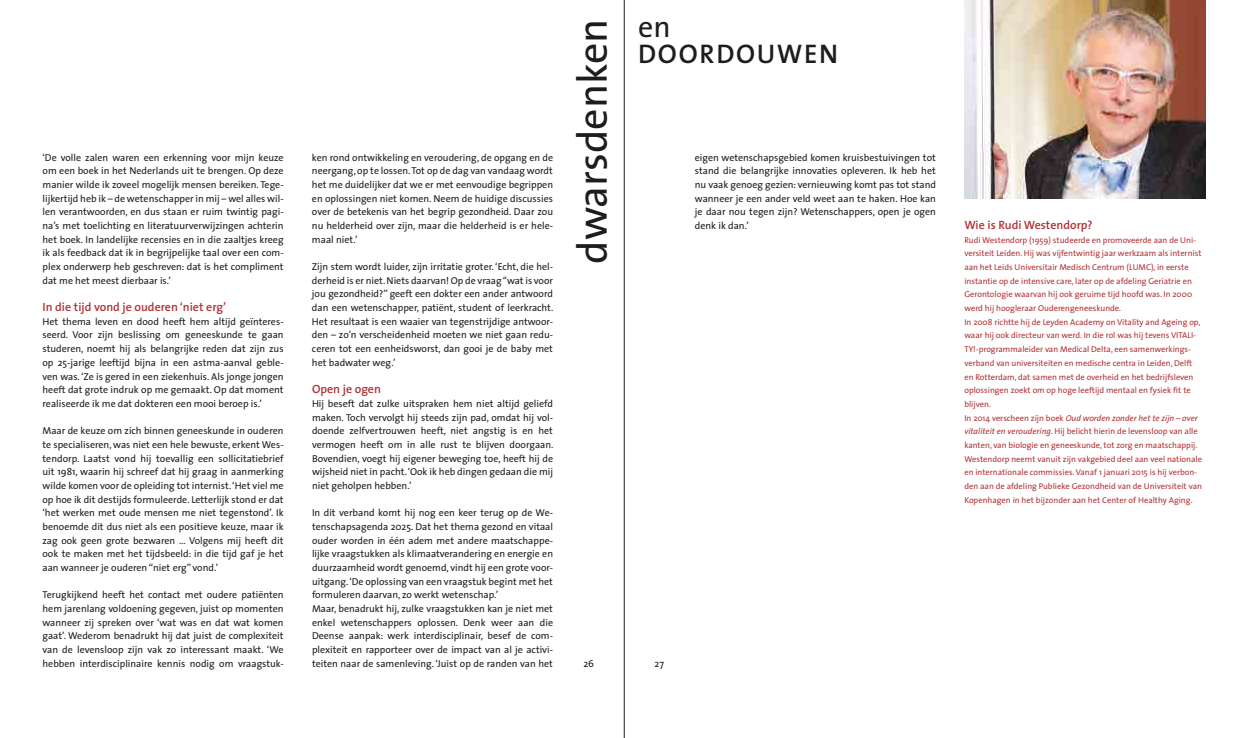
<style>
.page{position:relative;width:1248px;height:738px;background:#fff}
.page>*{position:absolute;margin:0;border:0;box-sizing:border-box;transform-origin:0 0}
.t1{font:42px "The Sans";color:#1d1d1b}
.t2{font:30px "The Sans";color:#1d1d1b}
.t3{font:27px "The Sans Semi Bold Caps";letter-spacing:.06em;color:#1d1d1b}
.t4{font:600 12px "The Sans";color:#b23134}
.t5{font:10px/13.7px "The Sans";color:#1d1d1b;text-align:justify}
.t6{font:8.5px/13.7px "The Sans";color:#b23134}
.s1{font-style:italic}
</style>
<div class="page">
<hr style="left:624px;top:0;width:1px;height:737px;background:#1d1d1b">
<img style="left:964px;top:0;width:241px;height:198px">
<p class="t5" style="left:43px;top:150px;width:242px">‘De volle zalen waren een erkenning voor mijn keuze om een boek in het Nederlands uit te brengen. Op deze manier wilde ik zoveel mogelijk mensen bereiken. Tege&shy;lijkertijd heb ik – de wetenschapper in mij – wel alles wil&shy;len verantwoorden, en dus staan er ruim twintig pagi&shy;na’s met toelichting en literatuurverwijzingen achterin het boek. In landelijke recensies en in die zaaltjes kreeg ik als feedback dat ik in begrijpelijke taal over een com&shy;plex onderwerp heb geschreven: dat is het compliment dat me het meest dierbaar is.’</p>
<p class="t4" style="left:43px;top:297px;width:185px">In die tijd vond je ouderen ‘niet erg’</p>
<p class="t5" style="left:43px;top:314px;width:242px">Het thema leven en dood heeft hem altijd geïnteres&shy;seerd. Voor zijn beslissing om geneeskunde te gaan studeren, noemt hij als belangrijke reden dat zijn zus op 25-jarige leeftijd bijna in een astma-aanval geble&shy;ven was. ‘Ze is gered in een ziekenhuis. Als jonge jongen heeft dat grote indruk op me gemaakt. Op dat moment realiseerde ik me dat dokteren een mooi beroep is.’</p>
<p class="t5" style="left:43px;top:423px;width:242px">Maar de keuze om zich binnen geneeskunde in ouderen te specialiseren, was niet een hele bewuste, erkent Wes&shy;tendorp. Laatst vond hij toevallig een sollicitatiebrief uit 1981, waarin hij schreef dat hij graag in aanmerking wilde komen voor de opleiding tot internist. ‘Het viel me op hoe ik dit destijds formuleerde. Letterlijk stond er dat ‘het werken met oude mensen me niet tegenstond’. Ik benoemde dit dus niet als een positieve keuze, maar ik zag ook geen grote bezwaren … Volgens mij heeft dit ook te maken met het tijdsbeeld: in die tijd gaf je het aan wanneer je ouderen ‘‘niet erg’’ vond.’</p>
<p class="t5" style="left:43px;top:587px;width:242px">Terugkijkend heeft het contact met oudere patiënten hem jarenlang voldoening gegeven, juist op momenten wanneer zij spreken over ‘wat was en dat wat komen gaat’. Wederom benadrukt hij dat juist de complexiteit van de levensloop zijn vak zo interessant maakt. ‘We hebben interdisciplinaire kennis nodig om vraagstuk-</p>
<p class="t5" style="left:312px;top:150px;width:242px">ken rond ontwikkeling en veroudering, de opgang en de neergang, op te lossen. Tot op de dag van vandaag wordt het me duidelijker dat we er met eenvoudige begrippen en oplossingen niet komen. Neem de huidige discussies over de betekenis van het begrip gezondheid. Daar zou nu helderheid over zijn, maar die helderheid is er hele&shy;maal niet.’</p>
<p class="t5" style="left:312px;top:259px;width:243px">Zijn stem wordt luider, zijn irritatie groter. ‘Echt, die hel&shy;derheid is er niet. Niets daarvan! Op de vraag ‘‘wat is voor jou gezondheid?’’ geeft een dokter een ander antwoord dan een wetenschapper, patiënt, student of leerkracht.<br>Het resultaat is een waaier van tegenstrijdige antwoor&shy;den – zo’n verscheidenheid moeten we niet gaan redu&shy;ceren tot een eenheidsworst, dan gooi je de baby met het badwater weg.’</p>
<p class="t4" style="left:312px;top:379px;width:70px">Open je ogen</p>
<p class="t5" style="left:312px;top:396px;width:243px">Hij beseft dat zulke uitspraken hem niet altijd geliefd maken. Toch vervolgt hij steeds zijn pad, omdat hij vol&shy;doende zelfvertrouwen heeft, niet angstig is en het vermogen heeft om in alle rust te blijven doorgaan.<br>Bovendien, voegt hij eigener beweging toe, heeft hij de wijsheid niet in pacht. ‘Ook ik heb dingen gedaan die mij niet geholpen hebben.’</p>
<p class="t5" style="left:312px;top:505px;width:242px;text-align:left">In dit verband komt hij nog een keer terug op de We&shy;tenschapsagenda 2025. Dat het thema gezond en vitaal ouder worden in één adem met andere maatschappe&shy;lijke vraagstukken als klimaatverandering en energie en duurzaamheid wordt genoemd, vindt hij een grote voor&shy;uitgang. ‘De oplossing van een vraagstuk begint met het formuleren daarvan, zo werkt wetenschap.’<br>Maar, benadrukt hij, zulke vraagstukken kan je niet met enkel wetenschappers oplossen. Denk weer aan die Deense aanpak: werk interdisciplinair, besef de com&shy;plexiteit en rapporteer over de impact van al je activi&shy;teiten naar de samenleving. ‘Juist op de randen van het</p>
<h1 class="t1" style="left:557px;top:263px;width:246px;rotate:-90deg">dwarsdenken</h1>
<h2 class="t2" style="left:638px;top:1px;width:34px">en</h2>
<h3 class="t3" style="left:638px;top:31px;width:201px">DOORDOUWEN</h3>
<p class="t5" style="left:694px;top:150px;width:242px">eigen wetenschapsgebied komen kruisbestuivingen tot stand die belangrijke innovaties opleveren. Ik heb het nu vaak genoeg gezien: vernieuwing komt pas tot stand wanneer je een ander veld weet aan te haken. Hoe kan je daar nou tegen zijn? Wetenschappers, open je ogen denk ik dan.’</p>
<p class="t5" style="left:583px;top:655px;width:12px">26</p>
<p class="t5" style="left:654px;top:655px;width:11px">27</p>
<p class="t4" style="left:964px;top:215px;width:130px">Wie is Rudi Westendorp?</p>
<p class="t6" style="left:964px;top:232px;width:239px">Rudi Westendorp (1959) studeerde en promoveerde aan de Uni&shy;versiteit Leiden. Hij was vijfentwintig jaar werkzaam als internist aan het Leids Universitair Medisch Centrum (LUMC), in eerste instantie op de intensive care, later op de afdeling Geriatrie en Gerontologie waarvan hij ook geruime tijd hoofd was. In 2000 werd hij hoogleraar Ouderengeneeskunde.<br>In 2008 richtte hij de Leyden Academy on Vitality and Ageing op, waar hij ook directeur van werd. In die rol was hij tevens VITALI-TY!-programmaleider van Medical Delta, een samenwerkings&shy;verband van universiteiten en medische centra in Leiden, Delft en Rotterdam, dat samen met de overheid en het bedrijfsleven oplossingen zoekt om op hoge leeftijd mentaal en fysiek fit te blijven.<br>In 2014 verscheen zijn boek <span class="s1">Oud worden zonder het te zijn – over vitaliteit en veroudering</span>. Hij belicht hierin de levensloop van alle kanten, van biologie en geneeskunde, tot zorg en maatschappij.<br>Westendorp neemt vanuit zijn vakgebied deel aan veel nationale en internationale commissies. Vanaf 1 januari 2015 is hij verbon&shy;den aan de afdeling Publieke Gezondheid van de Universiteit van Kopenhagen in het bijzonder aan het Center of Healthy Aging.</p>
</div>
